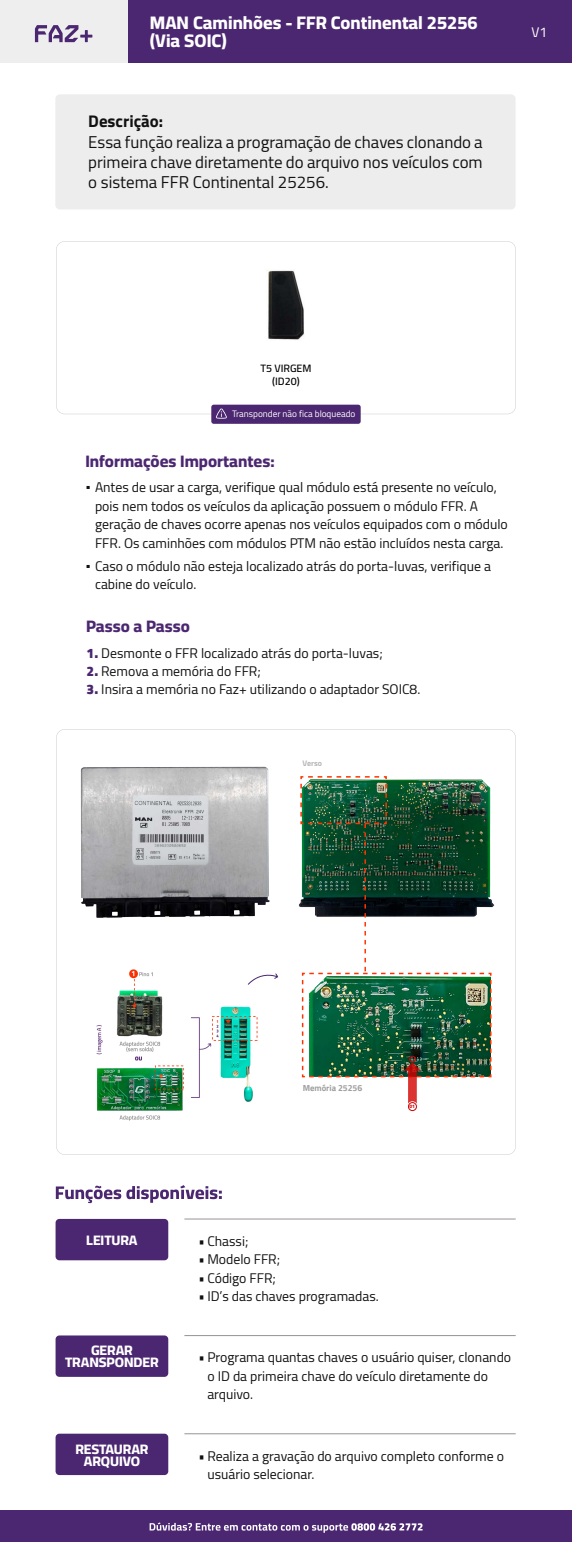
<style>
.page{position:relative;width:572px;height:1542px;background:#fff}
.page>*{position:absolute;margin:0;border:0;box-sizing:border-box;transform-origin:0 0}
.t1{font:800 18.3px/17.5px "Cairo";color:#fff}
.t2{font:16.85px/20.2px "Cairo";color:#111;text-align:justify}
.t3{font:700 16.85px "Cairo";color:#111}
.t4{font:800 16.7px "Cairo";color:#4c2771}
.t5{font:13.8px/18.4px "Cairo";color:#111}
.t6{font:800 13.8px/12px "Cairo";letter-spacing:-.005em;color:#fff;text-align:center}
.t7{font:13.75px "Cairo";color:#fff}
.t8{font:600 10.7px/12.8px "Cairo";color:#000;text-align:center}
.t9{font:9.25px "Cairo";color:#fff}
.t10{font:700 8.65px "Cairo";color:#878787}
.t11{font:700 7.95px "Cairo";color:#878787}
.t12{font:800 4.9px "Cairo";color:#d30000}
.s1{font-family:"Times New Roman"}
.s2{font-weight:900;color:#4c2771}
</style>
<div class="page">
<div style="left:55px;top:94px;width:460px;height:115px;background:#eeeded;border-radius:5px"></div>
<div style="left:127px;top:0;width:445px;height:63px;background:#4c2771"></div>
<div style="left:0;top:1510px;width:572px;height:32px;background:#4c2771"></div>
<svg style="left:149px;top:1522px;width:273px;height:10px"></svg>
<div style="left:0;top:0;width:127px;height:63px;background:#eee"></div>
<svg style="left:35px;top:25px;width:57px;height:17px"></svg>
<svg style="left:56px;top:1185px;width:166px;height:18px"></svg>
<hr style="left:184px;top:1218px;width:331px;height:1px;background:#979393">
<div style="left:56px;top:1219px;width:112px;height:41px;background:#4c2771;border-radius:4px"></div>
<hr style="left:184px;top:1335px;width:331px;height:1px;background:#979393">
<div style="left:56px;top:1335px;width:112px;height:42px;background:#4c2771;border-radius:4px"></div>
<hr style="left:184px;top:1433px;width:331px;height:1px;background:#979393">
<div style="left:56px;top:1433px;width:112px;height:42px;background:#4c2771;border-radius:4px"></div>
<svg style="left:56px;top:241px;width:460px;height:173px"></svg>
<svg style="left:56px;top:729px;width:460px;height:426px"></svg>
<img style="left:299px;top:775px;width:193px;height:331px">
<svg style="left:407px;top:1101px;width:10px;height:11px"></svg>
<div style="left:409px;top:1055px;width:7px;height:7px;border:1px solid #d30000;border-radius:50%"></div>
<div style="left:408px;top:1102px;width:8px;height:8px;background:#fff;border-radius:50%"></div>
<div style="left:408px;top:1102px;width:9px;height:9px;border:1px solid #d30000;border-radius:50%"></div>
<img style="left:267px;top:269px;width:38px;height:72px">
<div style="left:211px;top:405px;width:149px;height:19px;background:#4c2771;border-radius:2px"></div>
<svg style="left:216px;top:408px;width:11px;height:11px"></svg>
<img style="left:80px;top:765px;width:190px;height:153px">
<svg style="left:248px;top:973px;width:30px;height:12px"></svg>
<h1 class="t1" style="left:150px;top:14px;width:329px">MAN Caminhões - FFR Continental 25256 (Via SOIC)</h1>
<p class="t7" style="left:531px;top:20px;width:17px">V1</p>
<p class="t3" style="left:88px;top:108px;width:76px">Descrição:</p>
<p class="t2" style="left:88px;top:131px;width:396px">Essa função realiza a programação de chaves clonando a primeira chave diretamente do arquivo nos veículos com o sistema FFR Continental 25256.</p>
<p class="t8" style="left:260px;top:361px;width:53px">T5 VIRGEM (ID20)</p>
<p class="t9" style="left:232px;top:406px;width:125px">Transponder não fica bloqueado</p>
<p class="t4" style="left:85px;top:449px;width:191px">Informações Importantes:</p>
<p class="t5" style="left:95px;top:478px;width:414px;text-indent:-9px"><span class="s1">▪</span> Antes de usar a carga, verifique qual módulo está presente no veículo, pois nem todos os veículos da aplicação possuem o módulo FFR. A geração de chaves ocorre apenas nos veículos equipados com o módulo FFR. Os caminhões com módulos PTM não estão incluídos nesta carga.</p>
<p class="t5" style="left:95px;top:556px;width:397px;text-indent:-9px"><span class="s1">▪</span> Caso o módulo não esteja localizado atrás do porta-luvas, verifique a cabine do veículo.</p>
<p class="t4" style="left:86px;top:614px;width:105px">Passo a Passo</p>
<p class="t5" style="left:87px;top:643px;width:297px"><span class="s2">1.</span> Desmonte o FFR localizado atrás do porta-luvas;</p>
<p class="t5" style="left:87px;top:662px;width:176px"><span class="s2">2.</span> Remova a memória do FFR;</p>
<p class="t5" style="left:87px;top:680px;width:335px"><span class="s2">3.</span> Insira a memória no Faz+ utilizando o adaptador SOIC8.</p>
<p class="t11" style="left:302px;top:758px;width:21px">Verso</p>
<p class="t10" style="left:302px;top:1083px;width:61px">Memória 25256</p>
<p class="t12" style="left:409px;top:1103px;width:7px">01</p>
<p class="t6" style="left:86px;top:1234px;width:53px">LEITURA</p>
<p class="t6" style="left:65px;top:1345px;width:95px">GERAR<br>TRANSPONDER</p>
<p class="t6" style="left:75px;top:1443px;width:75px">RESTAURAR<br>ARQUIVO</p>
<p class="t5" style="left:198px;top:1231px;width:52px">• Chassi;</p>
<p class="t5" style="left:198px;top:1250px;width:83px">• Modelo FFR;</p>
<p class="t5" style="left:198px;top:1268px;width:79px">• Código FFR;</p>
<p class="t5" style="left:198px;top:1286px;width:182px">• ID’s das chaves programadas.</p>
<p class="t5" style="left:207px;top:1348px;width:305px;text-indent:-9px">• Programa quantas chaves o usuário quiser, clonando o ID da primeira chave do veículo diretamente do arquivo.</p>
<p class="t5" style="left:207px;top:1446px;width:298px;text-indent:-9px">• Realiza a gravação do arquivo completo conforme o usuário selecionar.</p>
</div>
